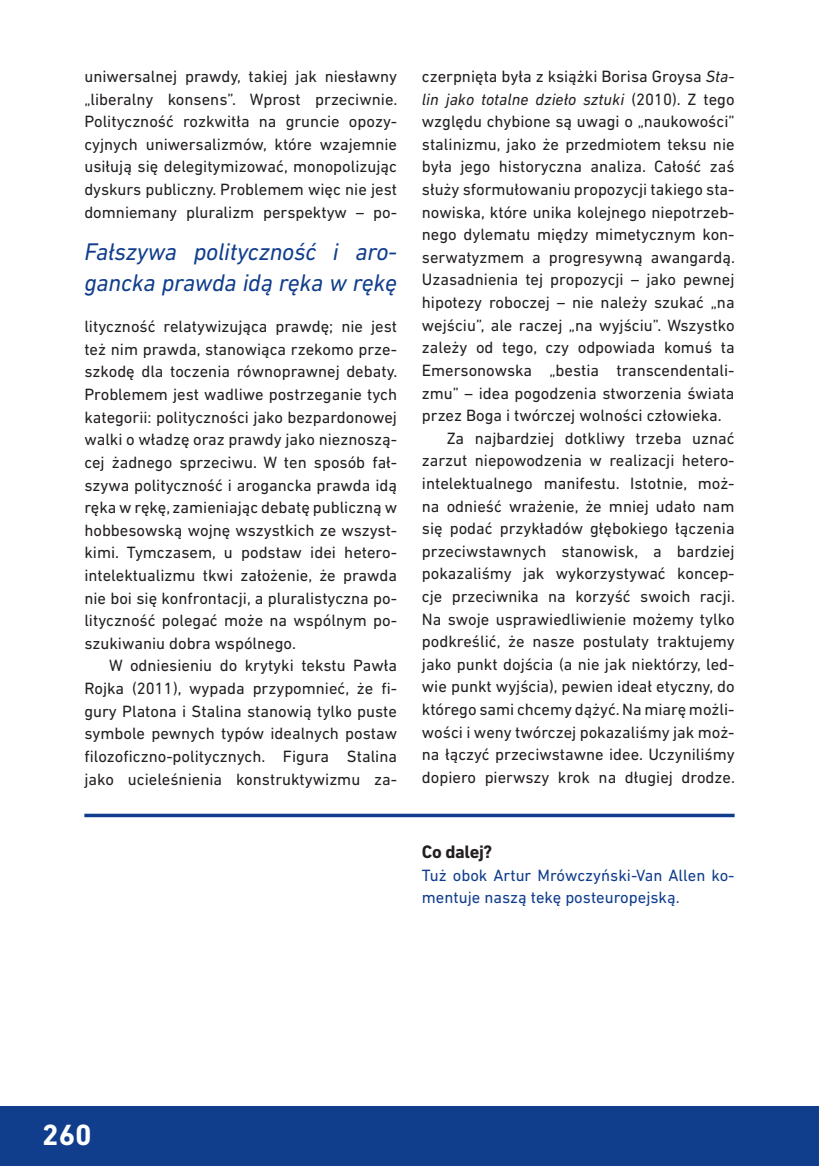
<style>
.page{position:relative;width:819px;height:1166px;background:#fff}
.page>*{position:absolute;margin:0;border:0;box-sizing:border-box;transform-origin:0 0}
.t1{font:700 29.75px "DIN Next LT Pro";color:#fff}
._4_Cytat_kapsulki{font:italic 24.5px/30.6px "DIN Next LT Pro";letter-spacing:-.01em;color:#103d8c}
._3_Text_glowny{font:700 18.38px "DIN Next LT Pro";letter-spacing:-.02em;color:#231f20}
._3_Text_glowny-2{font:16.62px/22.6px "DIN Next LT Pro";color:#231f20;text-align:justify}
._3_Text_glowny-3{font:16.62px/22.6px "DIN Next LT Pro";color:#103d8c}
.s1{font-style:italic}
</style>
<div class="page">
<div style="left:0;top:1106px;width:819px;height:60px;background:#103d8c"></div>
<hr style="left:84px;top:814px;width:650px;height:3px;background:#103d8c">
<p class="_3_Text_glowny-2" style="left:84px;top:65px;width:314px">uniwersalnej prawdy, takiej jak niesławny „liberalny konsens”. Wprost przeciwnie.<br>Polityczność rozkwitła na gruncie opozy&shy;cyjnych uniwersalizmów, które wzajemnie usiłują się delegitymizować, monopolizując dyskurs publiczny. Problemem więc nie jest domniemany pluralizm perspektyw – po-</p>
<p class="_4_Cytat_kapsulki" style="left:84px;top:236px;width:314px">Fałszywa polityczność i aro&shy;gancka prawda idą ręka w rękę</p>
<p class="_3_Text_glowny-2" style="left:84px;top:315px;width:314px">lityczność relatywizująca prawdę; nie jest też nim prawda, stanowiąca rzekomo prze&shy;szkodę dla toczenia równoprawnej debaty.<br>Problemem jest wadliwe postrzeganie tych kategorii: polityczności jako bezpardonowej walki o władzę oraz prawdy jako nieznoszą&shy;cej żadnego sprzeciwu. W ten sposób fał&shy;szywa polityczność i arogancka prawda idą ręka w rękę, zamieniając debatę publiczną w hobbesowską wojnę wszystkich ze wszyst&shy;kimi. Tymczasem, u podstaw idei hetero&shy;intelektualizmu tkwi założenie, że prawda nie boi się konfrontacji, a pluralistyczna po&shy;lityczność polegać może na wspólnym po&shy;szukiwaniu dobra wspólnego.</p>
<p class="_3_Text_glowny-2" style="left:84px;top:654px;width:314px;text-indent:25px">W odniesieniu do krytyki tekstu Pawła Rojka (2011), wypada przypomnieć, że fi&shy;gury Platona i Stalina stanowią tylko puste symbole pewnych typów idealnych postaw filozoficzno-politycznych. Figura Stalina jako ucieleśnienia konstruktywizmu za-</p>
<p class="_3_Text_glowny-2" style="left:422px;top:65px;width:314px">czerpnięta była z książki Borisa Groysa <span class="s1">Sta&shy;lin jako totalne dzieło sztuki</span> (2010). Z tego względu chybione są uwagi o „naukowości” stalinizmu, jako że przedmiotem teksu nie była jego historyczna analiza. Całość zaś służy sformułowaniu propozycji takiego sta&shy;nowiska, które unika kolejnego niepotrzeb&shy;nego dylematu między mimetycznym kon&shy;serwatyzmem a progresywną awangardą.<br>Uzasadnienia tej propozycji – jako pewnej hipotezy roboczej – nie należy szukać „na wejściu”, ale raczej „na wyjściu”. Wszystko zależy od tego, czy odpowiada komuś ta Emersonowska „bestia transcendentali&shy;zmu” – idea pogodzenia stworzenia świata przez Boga i twórczej wolności człowieka.</p>
<p class="_3_Text_glowny-2" style="left:422px;top:426px;width:314px;text-indent:25px">Za najbardziej dotkliwy trzeba uznać zarzut niepowodzenia w realizacji hetero&shy;intelektualnego manifestu. Istotnie, moż&shy;na odnieść wrażenie, że mniej udało nam się podać przykładów głębokiego łączenia przeciwstawnych stanowisk, a bardziej pokazaliśmy jak wykorzystywać koncep&shy;cje przeciwnika na korzyść swoich racji.<br>Na swoje usprawiedliwienie możemy tylko podkreślić, że nasze postulaty traktujemy jako punkt dojścia (a nie jak niektórzy, led&shy;wie punkt wyjścia), pewien ideał etyczny, do którego sami chcemy dążyć. Na miarę możli&shy;wości i weny twórczej pokazaliśmy jak moż&shy;na łączyć przeciwstawne idee. Uczyniliśmy dopiero pierwszy krok na długiej drodze.</p>
<p class="_3_Text_glowny" style="left:422px;top:841px;width:72px">Co dalej?</p>
<p class="_3_Text_glowny-3" style="left:422px;top:863px;width:314px">Tuż obok Artur Mrówczyński-Van Allen ko&shy;mentuje naszą tekę posteuropejską.</p>
<p class="t1" style="left:42px;top:1118px;width:51px">260</p>
</div>
